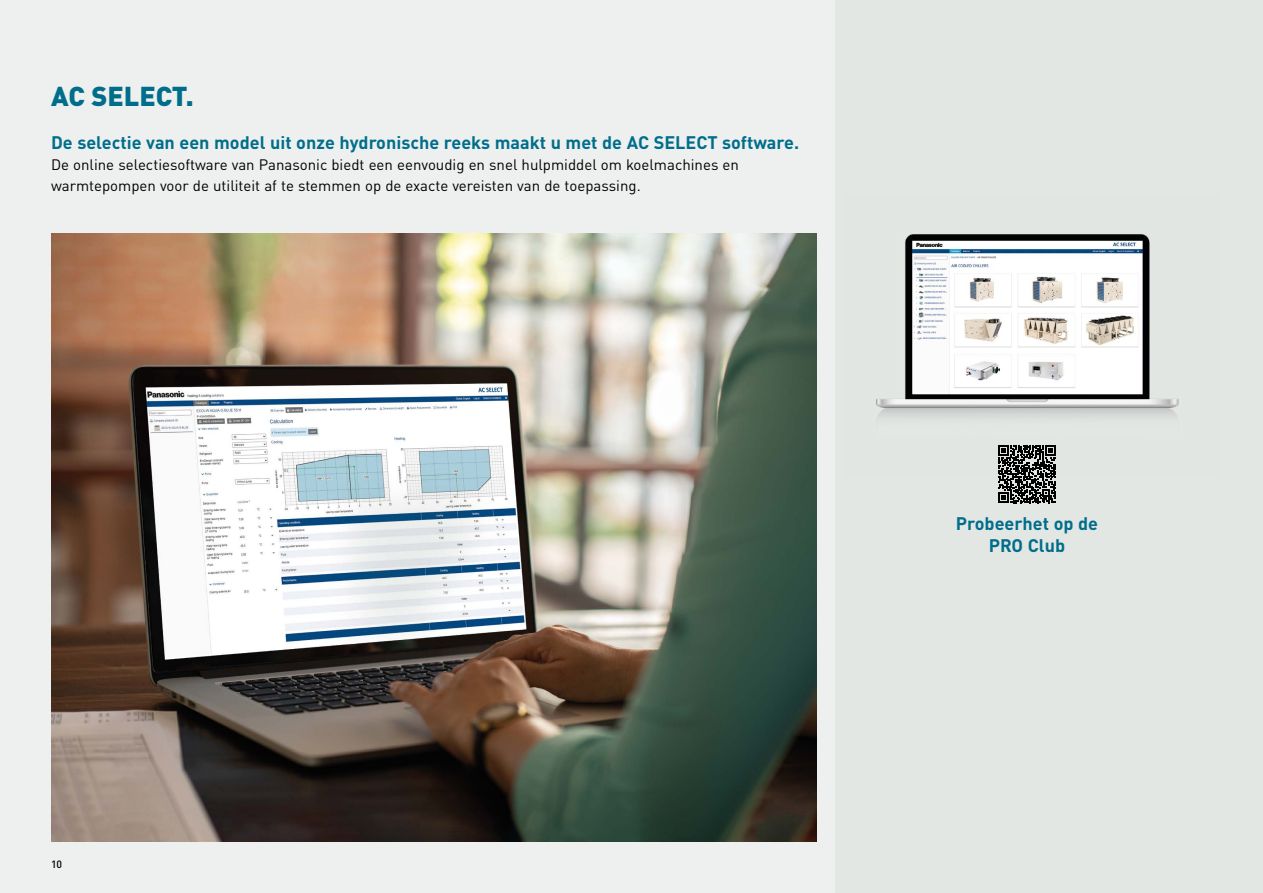
<style>
.page{position:relative;width:1263px;height:893px;background:#edf0ee}
.page>*{position:absolute;margin:0;border:0;box-sizing:border-box;transform-origin:0 0}
.t1{font:900 27px "DIN Pro";color:#006e8b}
.t2{font:700 18px/21.6px "DIN Pro";color:#006e8b;text-align:center}
.t3{font:15px/21px "DIN Pro";color:#000}
.t4{font:500 10.5px "DIN Pro";color:#000}
</style>
<div class="page">
<div style="left:836px;top:0;width:427px;height:893px;background:#e3e7e4"></div>
<img style="left:51px;top:234px;width:765px;height:608px">
<svg style="left:998px;top:478px;width:58px;height:25px"></svg>
<img style="left:876px;top:234px;width:303px;height:244px">
<h1 class="t1" style="left:51px;top:74px;width:144px">AC SELECT.</h1>
<p class="t2" style="left:51px;top:130px;width:750px">De selectie van een model uit onze hydronische reeks maakt u met de AC SELECT software.</p>
<p class="t3" style="left:51px;top:153px;width:689px">De online selectiesoftware van Panasonic biedt een eenvoudig en snel hulpmiddel om koelmachines en warmtepompen voor de utiliteit af te stemmen op de exacte vereisten van de toepassing.</p>
<p class="t4" style="left:51px;top:856px;width:13px">10</p>
<p class="t2" style="left:956px;top:512px;width:144px">Probeerhet op de<br>PRO Club</p>
</div>
